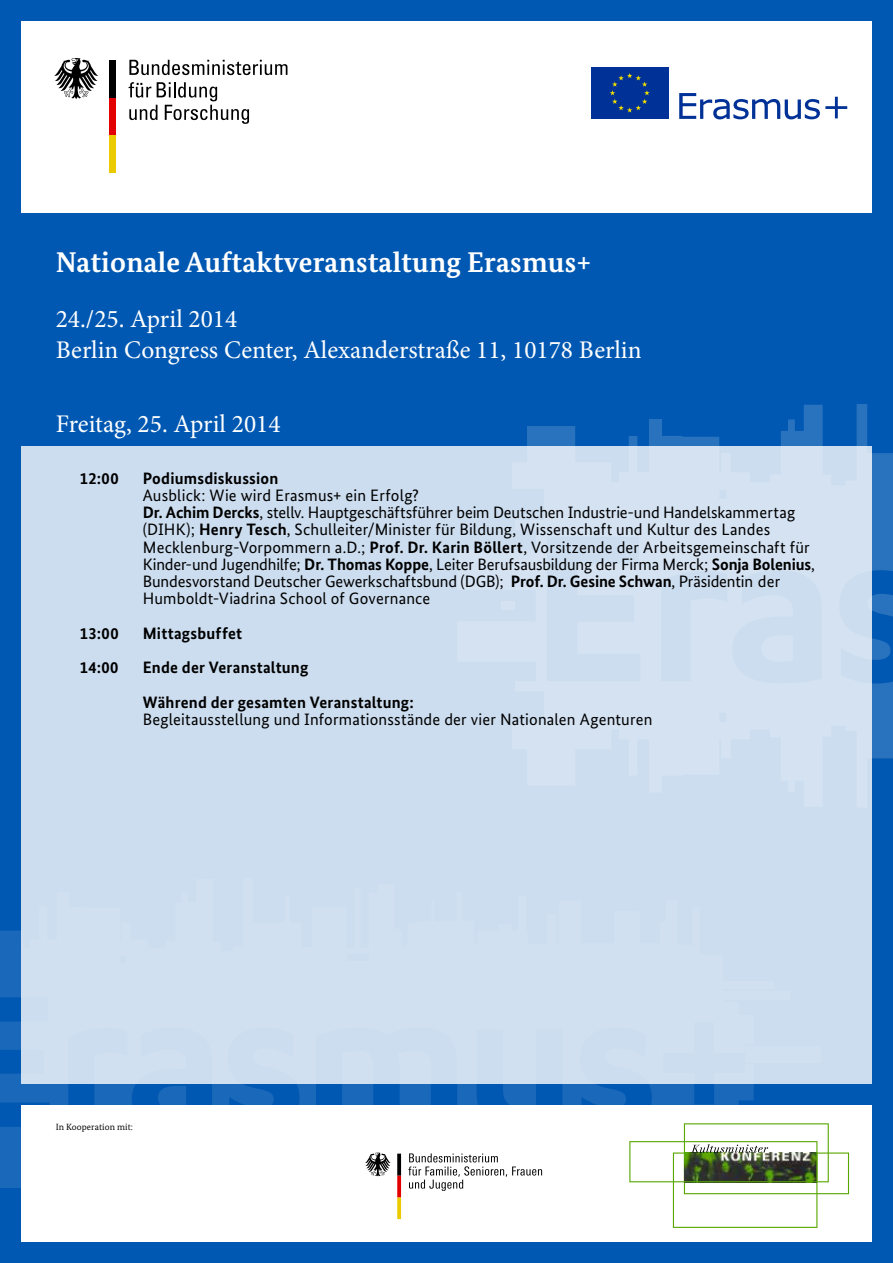
<style>
.page{position:relative;width:893px;height:1263px;background:#0058b2}
.page>*{position:absolute;margin:0;border:0;box-sizing:border-box;transform-origin:0 0}
.t1{font:700 28.5px "Bundes Serif";letter-spacing:.01em;color:#fff}
.t2{font:25.35px/31.8px "Minion Pro";color:#fff}
.t3{font:16.5px/17.2px "Bundes Sans";letter-spacing:.01em;color:#000}
.t4{font:700 16.5px/34.5px "Bundes Sans";letter-spacing:.015em;color:#000}
.t5{font:9px "Bundes Serif";letter-spacing:.01em;color:#000}
.s1{font-weight:700}
</style>
<div class="page">
<svg style="left:527px;top:404px;width:366px;height:355px"></svg>
<svg style="left:0;top:931px;width:821px;height:257px;fill:#1968b9"></svg>
<div style="left:21px;top:1106px;width:851px;height:136px;background:#fff"></div>
<div style="left:21px;top:21px;width:851px;height:192px;background:#fff"></div>
<svg style="left:129px;top:82px;width:120px;height:42px"></svg>
<svg style="left:129px;top:60px;width:158px;height:15px"></svg>
<div style="left:109px;top:135px;width:7px;height:37px;background:#ebca00"></div>
<div style="left:109px;top:97px;width:7px;height:38px;background:#e20000"></div>
<div style="left:109px;top:60px;width:7px;height:37px;background:#000"></div>
<svg style="left:54px;top:58px;width:44px;height:41px"></svg>
<svg style="left:365px;top:1152px;width:26px;height:24px"></svg>
<svg style="left:397px;top:1153px;width:4px;height:66px"></svg>
<svg style="left:408px;top:1153px;width:134px;height:38px"></svg>
<svg style="left:629px;top:1123px;width:220px;height:105px"></svg>
<svg style="left:679px;top:93px;width:168px;height:26px"></svg>
<div style="left:592px;top:68px;width:76px;height:51px;background:#003196"></div>
<svg style="left:610px;top:73px;width:40px;height:40px"></svg>
<div style="left:21px;top:446px;width:851px;height:638px;background:#ccddef"></div>
<h1 class="t1" style="left:56px;top:245px;width:537px">Nationale Auftaktveranstaltung Erasmus+</h1>
<h2 class="t2" style="left:56px;top:303px;width:587px">24./25. April 2014<br>Berlin Congress Center, Alexanderstraße 11, 10178 Berlin</h2>
<h2 class="t2" style="left:56px;top:408px;width:226px">Freitag, 25. April 2014</h2>
<p class="t4" style="left:80px;top:460px;width:40px">12:00</p>
<p class="t4" style="left:143px;top:460px;width:137px">Podiumsdiskussion</p>
<p class="t3" style="left:143px;top:486px;width:674px">Ausblick: Wie wird Erasmus+ ein Erfolg?<br><span class="s1">Dr. Achim Dercks</span>, stellv. Hauptgeschäftsführer beim Deutschen Industrie-und Handelskammertag (DIHK); <span class="s1">Henry Tesch</span>, Schulleiter/Minister für Bildung, Wissenschaft und Kultur des Landes Mecklenburg-Vorpommern a.D.; <span class="s1">Prof. Dr. Karin Böllert</span>, Vorsitzende der Arbeitsgemeinschaft für Kinder-und Jugendhilfe; <span class="s1">Dr. Thomas Koppe</span>, Leiter Berufsausbildung der Firma Merck; <span class="s1">Sonja Bolenius</span>, Bundesvorstand Deutscher Gewerkschaftsbund (DGB); <span class="s1">Prof. Dr. Gesine Schwan</span>, Präsidentin der Humboldt-Viadrina School of Governance</p>
<p class="t4" style="left:80px;top:616px;width:40px">13:00</p>
<p class="t4" style="left:143px;top:616px;width:101px">Mittagsbuffet</p>
<p class="t4" style="left:80px;top:650px;width:40px">14:00</p>
<p class="t4" style="left:143px;top:650px;width:273px">Ende der Veranstaltung<br>Während der gesamten Veranstaltung:</p>
<p class="t3" style="left:143px;top:710px;width:511px">Begleitausstellung und Informationsstände der vier Nationalen Agenturen</p>
<p class="t5" style="left:56px;top:1122px;width:79px">In Kooperation mit:</p>
</div>
